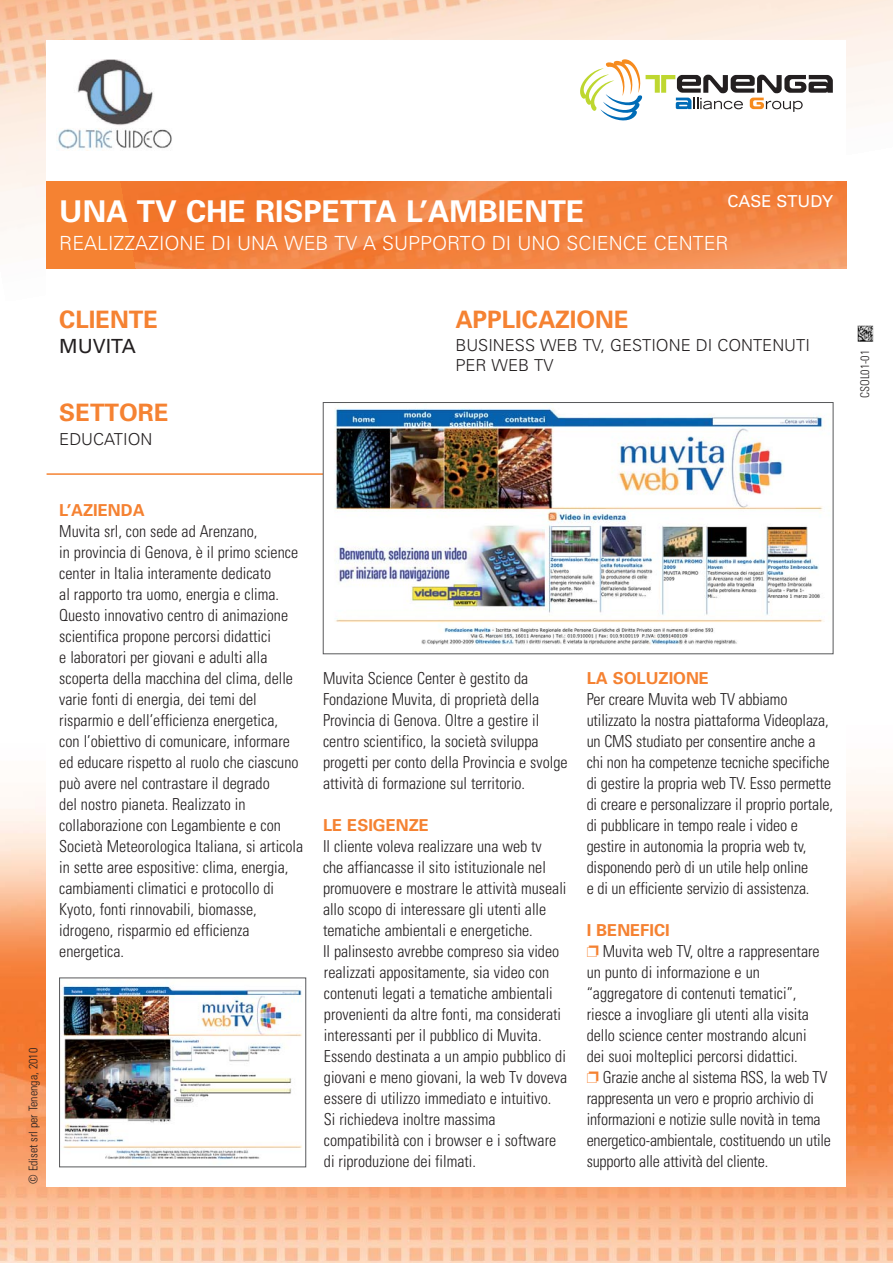
<style>
.page{position:relative;width:893px;height:1263px;background:#fff}
.page>*{position:absolute;margin:0;border:0;box-sizing:border-box;transform-origin:0 0}
.t1{font:700 30px "Univers";color:#fff}
.t2{font:700 24px "Univers";color:#f58232}
.t3{font:300 19.5px "Univers";color:#fff}
.t4{font:19.5px "Univers";color:#231f20}
.t5{font:300 condensed 16.5px/21px "Univers";color:#231f20}
.t6{font:300 16.5px/19.8px "Univers";color:#231f20}
.t7{font:700 16.5px "Univers";color:#f58232}
.t8{font:16.5px "Univers";color:#fff}
.t9{font:300 condensed 12px "Univers";color:#231f20}
</style>
<div class="page">
<img style="left:0;top:0;width:892px;height:269px">
<img style="left:0;top:784px;width:892px;height:479px">
<div style="left:47px;top:41px;width:799px;height:1146px;background:#fff"></div>
<div style="left:47px;top:181px;width:799px;height:87px;background:#f58232"></div>
<img style="left:121px;top:181px;width:725px;height:87px">
<svg style="left:580px;top:59px;width:253px;height:62px"></svg>
<img style="left:857px;top:325px;width:17px;height:17px">
<hr style="left:47px;top:473px;width:749px;height:2px;background:#f58232">
<img style="left:57px;top:60px;width:115px;height:91px">
<img style="left:61px;top:983px;width:241px;height:178px">
<div style="left:59px;top:978px;width:247px;height:189px;border:1px solid #58595b"></div>
<img style="left:325px;top:408px;width:499px;height:237px">
<div style="left:323px;top:402px;width:510px;height:252px;border:1px solid #58595b"></div>
<p class="t8" style="left:727px;top:195px;width:107px">CASE STUDY</p>
<h1 class="t1" style="left:59px;top:200px;width:526px">UNA TV CHE RISPETTA L’AMBIENTE</h1>
<p class="t3" style="left:59px;top:236px;width:671px">REALIZZAZIONE DI UNA WEB TV A SUPPORTO DI UNO SCIENCE CENTER</p>
<h2 class="t2" style="left:59px;top:310px;width:100px">CLIENTE</h2>
<p class="t4" style="left:59px;top:339px;width:78px">MUVITA</p>
<h2 class="t2" style="left:59px;top:404px;width:111px">SETTORE</h2>
<p class="t6" style="left:59px;top:430px;width:95px">EDUCATION</p>
<h2 class="t2" style="left:455px;top:310px;width:175px">APPLICAZIONE</h2>
<p class="t6" style="left:455px;top:337px;width:356px">BUSINESS WEB TV, GESTIONE DI CONTENUTI<br>PER WEB TV</p>
<p class="t7" style="left:59px;top:504px;width:87px">L’AZIENDA</p>
<p class="t5" style="left:59px;top:522px;width:245px">Muvita srl, con sede ad Arenzano,<br>in provincia di Genova, è il primo science center in Italia interamente dedicato<br>al rapporto tra uomo, energia e clima.<br>Questo innovativo centro di animazione scientifica propone percorsi didattici<br>e laboratori per giovani e adulti alla scoperta della macchina del clima, delle varie fonti di energia, dei temi del risparmio e dell’efficienza energetica,<br>con l’obiettivo di comunicare, informare ed educare rispetto al ruolo che ciascuno può avere nel contrastare il degrado<br>del nostro pianeta. Realizzato in collaborazione con Legambiente e con Società Meteorologica Italiana, si articola in sette aree espositive: clima, energia, cambiamenti climatici e protocollo di Kyoto, fonti rinnovabili, biomasse, idrogeno, risparmio ed efficienza energetica.</p>
<p class="t9" style="left:29px;top:1184px;width:137px;rotate:-90deg">© Ediset srl per Tenenga, 2010</p>
<p class="t5" style="left:323px;top:669px;width:246px">Muvita Science Center è gestito da Fondazione Muvita, di proprietà della Provincia di Genova. Oltre a gestire il centro scientifico, la società sviluppa progetti per conto della Provincia e svolge attività di formazione sul territorio.</p>
<p class="t7" style="left:323px;top:819px;width:107px">LE ESIGENZE</p>
<p class="t5" style="left:323px;top:837px;width:246px">Il cliente voleva realizzare una web tv<br>che affiancasse il sito istituzionale nel promuovere e mostrare le attività museali allo scopo di interessare gli utenti alle tematiche ambientali e energetiche.<br>Il palinsesto avrebbe compreso sia video realizzati appositamente, sia video con contenuti legati a tematiche ambientali provenienti da altre fonti, ma considerati interessanti per il pubblico di Muvita.<br>Essendo destinata a un ampio pubblico di giovani e meno giovani, la web Tv doveva essere di utilizzo immediato e intuitivo.<br>Si richiedeva inoltre massima compatibilità con i browser e i software di riproduzione dei filmati.</p>
<p class="t7" style="left:587px;top:672px;width:124px">LA SOLUZIONE</p>
<p class="t5" style="left:587px;top:690px;width:248px">Per creare Muvita web TV abbiamo utilizzato la nostra piattaforma Videoplaza, un CMS studiato per consentire anche a chi non ha competenze tecniche specifiche di gestire la propria web TV. Esso permette di creare e personalizzare il proprio portale, di pubblicare in tempo reale i video e gestire in autonomia la propria web tv, disponendo però di un utile help online<br>e di un efficiente servizio di assistenza.</p>
<p class="t7" style="left:587px;top:924px;width:84px">I BENEFICI</p>
<p class="t5" style="left:587px;top:942px;width:235px;text-indent:16px">Muvita web TV, oltre a rappresentare un punto di informazione e un “aggregatore di contenuti tematici”, riesce a invogliare gli utenti alla visita dello science center mostrando alcuni dei suoi molteplici percorsi didattici.</p>
<p class="t5" style="left:587px;top:1068px;width:246px;text-indent:16px">Grazie anche al sistema RSS, la web TV rappresenta un vero e proprio archivio di informazioni e notizie sulle novità in tema energetico-ambientale, costituendo un utile supporto alle attività del cliente.</p>
<p class="t9" style="left:860px;top:398px;width:49px;rotate:-90deg">CSOL01-01</p>
</div>
